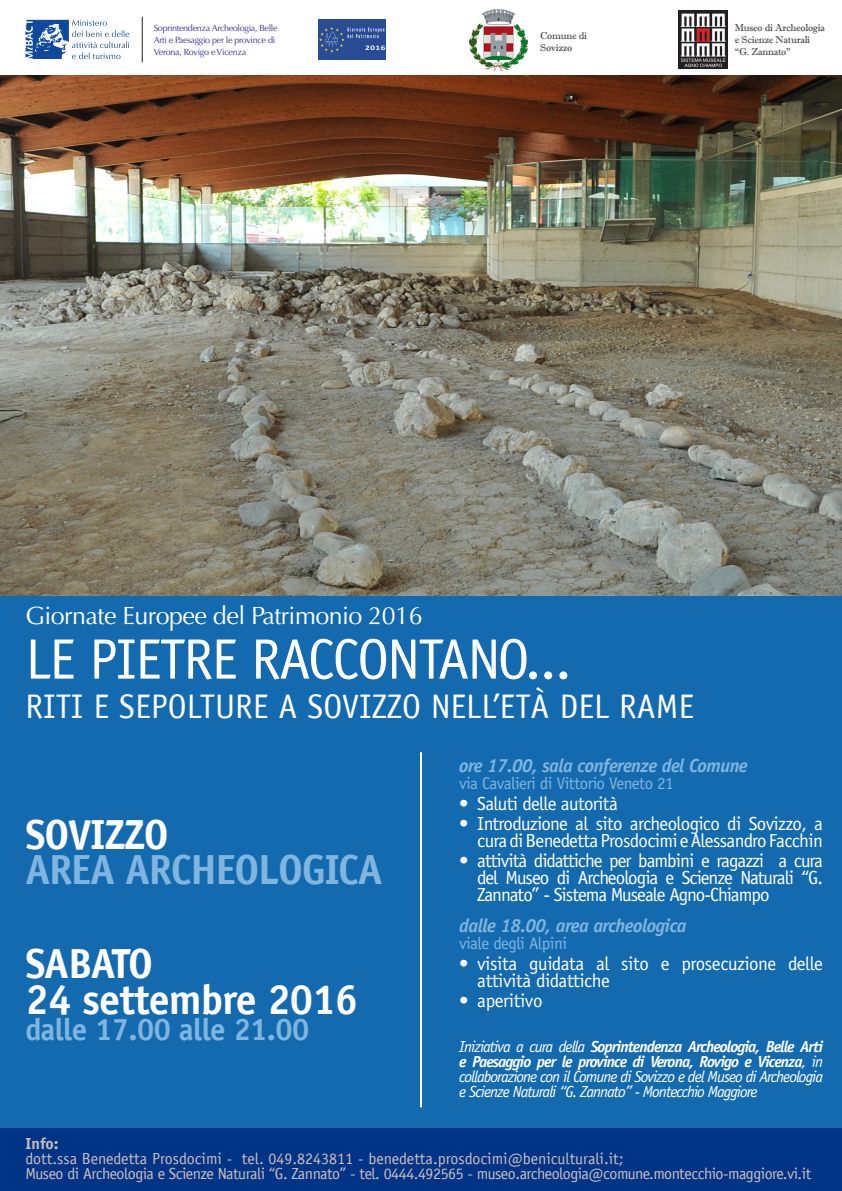
<style>
.page{position:relative;width:842px;height:1191px;background:#fff}
.page>*{position:absolute;margin:0;border:0;box-sizing:border-box;transform-origin:0 0}
.t1{font:57px "Officina Sans LT";letter-spacing:-.03em;color:#fff}
.t2{font:700 42px "Officina Sans LT";letter-spacing:-.02em;color:#fff}
.t3{font:700 42px "Officina Sans LT";letter-spacing:-.03em;color:#7fb5df}
.t4{font:34px "Officina Sans LT";color:#fff}
.t5{font:700 31px "Officina Sans LT";letter-spacing:-.02em;color:#7fb5df}
.t6{font:25px "Optima LT Std";letter-spacing:-.02em;color:#fff}
.t7{font:19px/17px "Officina Sans Std";letter-spacing:-.035em;color:#fff;text-align:right}
.t8{font:italic 700 19px "Officina Sans Std";letter-spacing:-.03em;color:#7fb5df}
.t9{font:17px "Officina Sans Std";letter-spacing:-.03em;color:#7fb5df}
.t10{font:italic 16px/15px "Officina Sans Std";letter-spacing:-.06em;color:#fff;text-align:justify}
.t11{font:16px "Officina Sans LT";letter-spacing:-.03em;color:#d0bebe}
.t12{font:16px "Officina Sans LT";color:#d0bebe}
.t13{font:700 16px "Officina Sans LT";color:#d0bebe}
.t14{font:10px/12px "Imprint MT Shadow";letter-spacing:-.01em;color:#231f20}
.t15{font:9px/12px "Optima LT Std";letter-spacing:-.035em;color:#339}
.s1{font-weight:700}
</style>
<div class="page">
<div style="left:0;top:595px;width:842px;height:596px;background:#146aae"></div>
<div style="left:0;top:1128px;width:842px;height:63px;background:#003486"></div>
<img style="left:0;top:75px;width:842px;height:520px">
<hr style="left:420px;top:752px;width:2px;height:355px;background:#fff">
<img style="left:679px;top:11px;width:48px;height:58px">
<img style="left:469px;top:9px;width:58px;height:62px">
<svg style="left:26px;top:20px;width:103px;height:39px"></svg>
<img style="left:319px;top:20px;width:67px;height:39px">
<hr style="left:142px;top:17px;width:1px;height:45px;background:#231f20">
<p class="t15" style="left:154px;top:22px;width:125px">Soprintendenza Archeologia, Belle<br>Arti e Paesaggio per le province di<br>Verona, Rovigo e Vicenza</p>
<p class="t14" style="left:540px;top:29px;width:48px">Comune di</p>
<p class="t14" style="left:540px;top:41px;width:34px">Sovizzo</p>
<p class="t14" style="left:735px;top:22px;width:92px">Museo di Archeologia e Scienze Naturali “G. Zannato”</p>
<p class="t6" style="left:26px;top:601px;width:399px">Giornate Europee del Patrimonio 2016</p>
<p class="t1" style="left:26px;top:626px;width:548px">LE PIETRE RACCONTANO...</p>
<p class="t4" style="left:26px;top:686px;width:670px">RITI E SEPOLTURE A SOVIZZO NELL’ETÀ DEL RAME</p>
<p class="t2" style="left:26px;top:808px;width:145px">SOVIZZO</p>
<p class="t3" style="left:26px;top:843px;width:359px">AREA ARCHEOLOGICA</p>
<p class="t2" style="left:26px;top:937px;width:129px">SABATO</p>
<p class="t2" style="left:26px;top:973px;width:334px">24 settembre 2016</p>
<p class="t5" style="left:26px;top:1009px;width:285px">dalle 17.00 alle 21.00</p>
<p class="t8" style="left:459px;top:754px;width:290px">ore 17.00, sala conferenze del Comune</p>
<p class="t9" style="left:459px;top:773px;width:216px">via Cavalieri di Vittorio Veneto 21</p>
<p class="t7" style="left:459px;top:795px;width:160px">• Saluti delle autorità</p>
<p class="t7" style="left:459px;top:815px;width:365px">• Introduzione al sito archeologico di Sovizzo, a cura di Benedetta Prosdocimi e Alessandro Facchin</p>
<p class="t7" style="left:477px;top:852px;width:347px;text-align:justify;text-indent:-18px">• attività didattiche per bambini e ragazzi a cura del Museo di Archeologia e Scienze Naturali “G.<br>Zannato” - Sistema Museale Agno-Chiampo</p>
<p class="t8" style="left:459px;top:914px;width:229px">dalle 18.00, area archeologica</p>
<p class="t9" style="left:459px;top:933px;width:109px">viale degli Alpini</p>
<p class="t7" style="left:477px;top:955px;width:347px;text-align:left;text-indent:-18px">• visita guidata al sito e prosecuzione delle attività didattiche</p>
<p class="t7" style="left:459px;top:992px;width:85px">• aperitivo</p>
<p class="t10" style="left:459px;top:1039px;width:365px">Iniziativa a cura della <span class="s1">Soprintendenza Archeologia, Belle Arti e Paesaggio per le province di Verona, Rovigo e Vicenza</span>, in collaborazione con il Comune di Sovizzo e del Museo di Archeologia e Scienze Naturali “G. Zannato” - Montecchio Maggiore</p>
<p class="t13" style="left:26px;top:1133px;width:35px">Info:</p>
<p class="t12" style="left:26px;top:1149px;width:600px">dott.ssa Benedetta Prosdocimi - tel. 049.8243811 - benedetta.prosdocimi@beniculturali.it;</p>
<p class="t11" style="left:26px;top:1164px;width:787px">Museo di Archeologia e Scienze Naturali “G. Zannato” - tel. 0444.492565 - museo.archeologia@comune.montecchio-maggiore.vi.it</p>
</div>
